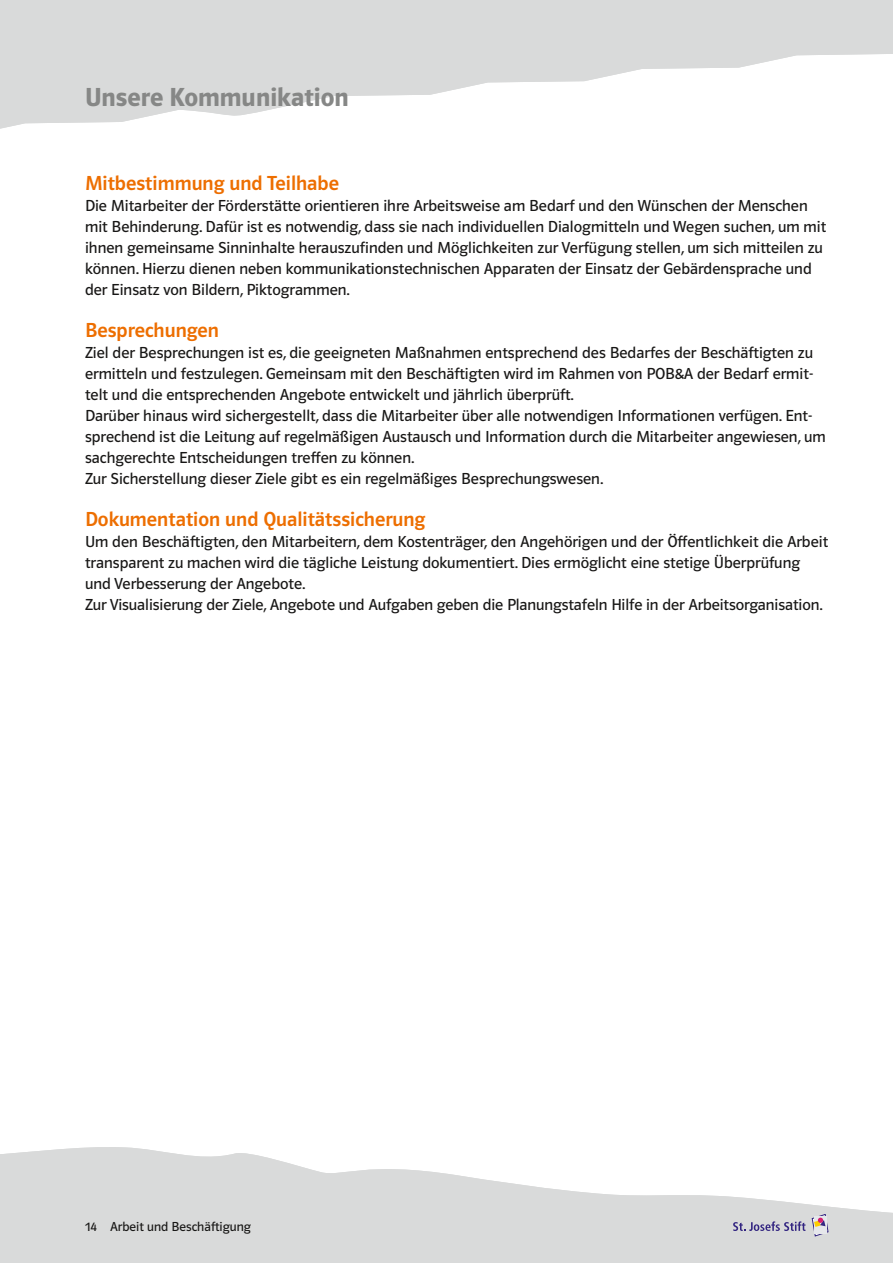
<style>
.page{position:relative;width:893px;height:1263px;background:#fff}
.page>*{position:absolute;margin:0;border:0;box-sizing:border-box;transform-origin:0 0}
.t1{font:27px "Polo 11 K Hfett";color:#868786}
.t2{font:21px "Polo 11 K Krftg";color:#ed6e00}
.t3{font:16.5px/21px "Polo 11 K Buch";color:#181716}
.t4{font:13.5px "Polo 11 K Buch";color:#181716}
</style>
<div class="page">
<svg style="left:0;top:0;width:893px;height:129px;fill:#d9dada"></svg>
<svg style="left:0;top:1147px;width:893px;height:116px;fill:#d9dada"></svg>
<svg style="left:733px;top:1221px;width:72px;height:10px"></svg>
<svg style="left:812px;top:1214px;width:16px;height:22px"></svg>
<svg style="left:881px;top:0;width:12px;height:1px"></svg>
<h1 class="t1" style="left:85px;top:83px;width:265px">Unsere Kommunikation</h1>
<p class="t2" style="left:85px;top:172px;width:256px">Mitbestimmung und Teilhabe</p>
<p class="t3" style="left:85px;top:195px;width:743px">Die Mitarbeiter der Förderstätte orientieren ihre Arbeitsweise am Bedarf und den Wünschen der Menschen mit Behinderung. Dafür ist es notwendig, dass sie nach individuellen Dialogmitteln und Wegen suchen, um mit ihnen gemeinsame Sinninhalte herauszufinden und Möglichkeiten zur Verfügung stellen, um sich mitteilen zu können. Hierzu dienen neben kommunikationstechnischen Apparaten der Einsatz der Gebärdensprache und der Einsatz von Bildern, Piktogrammen.</p>
<p class="t2" style="left:85px;top:319px;width:136px">Besprechungen</p>
<p class="t3" style="left:85px;top:342px;width:742px">Ziel der Besprechungen ist es, die geeigneten Maßnahmen entsprechend des Bedarfes der Beschäftigten zu ermitteln und festzulegen. Gemeinsam mit den Beschäftigten wird im Rahmen von POB&amp;A der Bedarf ermit&shy;telt und die entsprechenden Angebote entwickelt und jährlich überprüft.<br>Darüber hinaus wird sichergestellt, dass die Mitarbeiter über alle notwendigen Informationen verfügen. Ent&shy;sprechend ist die Leitung auf regelmäßigen Austausch und Information durch die Mitarbeiter angewiesen, um sachgerechte Entscheidungen treffen zu können.<br>Zur Sicherstellung dieser Ziele gibt es ein regelmäßiges Besprechungswesen.</p>
<p class="t2" style="left:85px;top:508px;width:342px">Dokumentation und Qualitätssicherung</p>
<p class="t3" style="left:85px;top:531px;width:745px">Um den Beschäftigten, den Mitarbeitern, dem Kostenträger, den Angehörigen und der Öffentlichkeit die Arbeit transparent zu machen wird die tägliche Leistung dokumentiert. Dies ermöglicht eine stetige Überprüfung und Verbesserung der Angebote.<br>Zur Visualisierung der Ziele, Angebote und Aufgaben geben die Planungstafeln Hilfe in der Arbeitsorganisation.</p>
<p class="t4" style="left:85px;top:1219px;width:167px">14 Arbeit und Beschäftigung</p>
</div>
